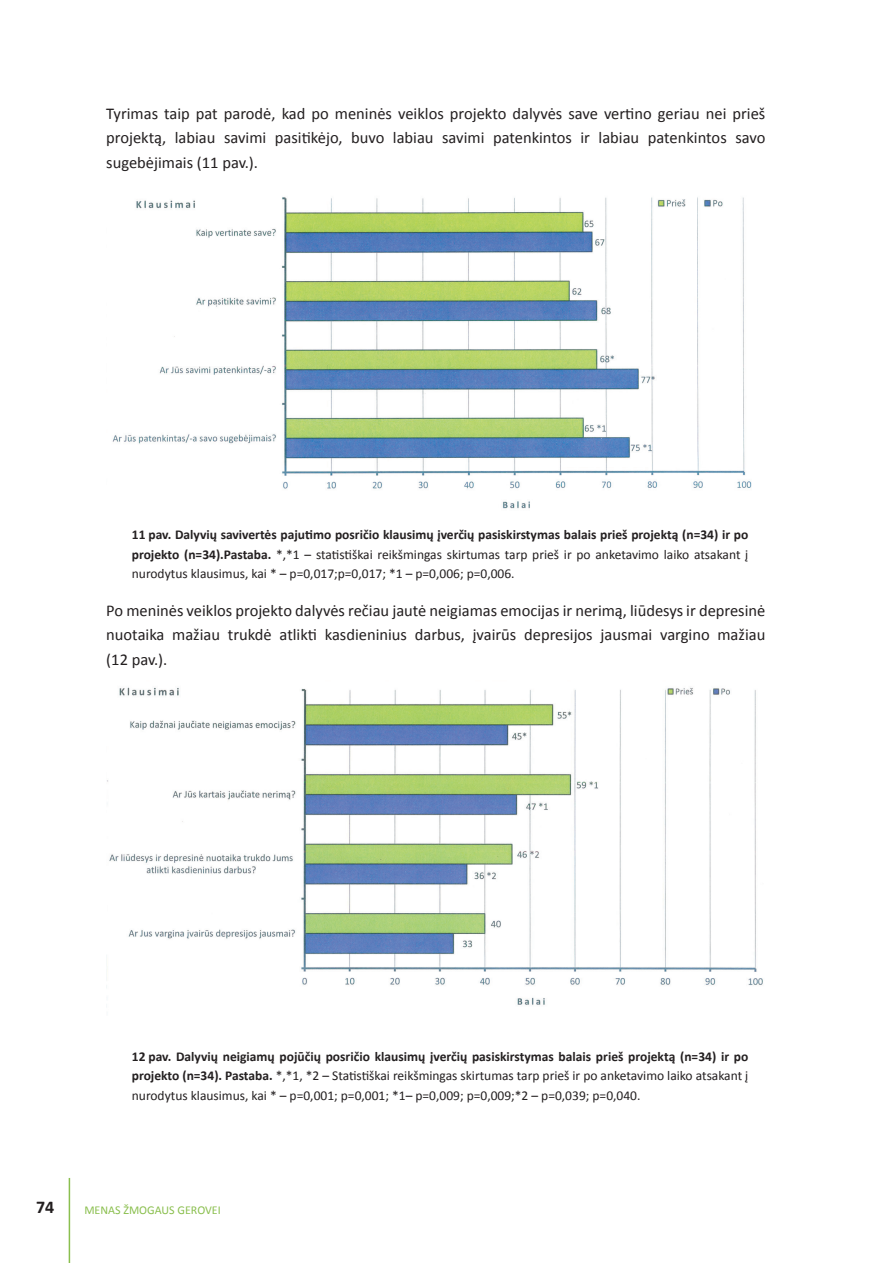
<style>
.page{position:relative;width:893px;height:1263px;background:#fff}
.page>*{position:absolute;margin:0;border:0;box-sizing:border-box;transform-origin:0 0}
.t1{font:700 18px "Calibri";color:#231f20}
.t2{font:16.5px/24.8px "Calibri";color:#231f20;text-align:justify}
.t3{font:13.5px/19.5px "Calibri";color:#231f20;text-align:justify}
.t4{font:12px "Calibri";color:#8abf4e}
.s1{font-weight:700}
</style>
<div class="page">
<hr style="left:69px;top:1178px;width:1px;height:85px;background:#8abf4e">
<img style="left:112px;top:197px;width:640px;height:312px">
<img style="left:106px;top:687px;width:657px;height:318px">
<p class="t2" style="left:106px;top:101px;width:661px">Tyrimas taip pat parodė, kad po meninės veiklos projekto dalyvės save vertino geriau nei prieš projektą, labiau savimi pasitikėjo, buvo labiau savimi patenkintos ir labiau patenkintos savo sugebėjimais (11 pav.).</p>
<p class="t3" style="left:132px;top:525px;width:618px"><span class="s1">11 pav. Dalyvių savivertės pajutimo posričio klausimų įverčių pasiskirstymas balais prieš projektą (n=34) ir po projekto (n=34).Pastaba.</span> *,*1 – statistiškai reikšmingas skirtumas tarp prieš ir po anketavimo laiko atsakant į nurodytus klausimus, kai * – p=0,017;p=0,017; *1 – p=0,006; p=0,006.</p>
<p class="t2" style="left:106px;top:598px;width:661px">Po meninės veiklos projekto dalyvės rečiau jautė neigiamas emocijas ir nerimą, liūdesys ir depresinė nuotaika mažiau trukdė atlikti kasdieninius darbus, įvairūs depresijos jausmai vargino mažiau (12 pav.).</p>
<p class="t3" style="left:132px;top:1046px;width:618px"><span class="s1">12 pav. Dalyvių neigiamų pojūčių posričio klausimų įverčių pasiskirstymas balais prieš projektą (n=34) ir po projekto (n=34). Pastaba.</span> *,*1, *2 – Statistiškai reikšmingas skirtumas tarp prieš ir po anketavimo laiko atsakant į nurodytus klausimus, kai * – p=0,001; p=0,001; *1– p=0,009; p=0,009;*2 – p=0,039; p=0,040.</p>
<h1 class="t1" style="left:36px;top:1196px;width:20px">74</h1>
<p class="t4" style="left:84px;top:1203px;width:138px">MENAS ŽMOGAUS GEROVEI</p>
</div>
